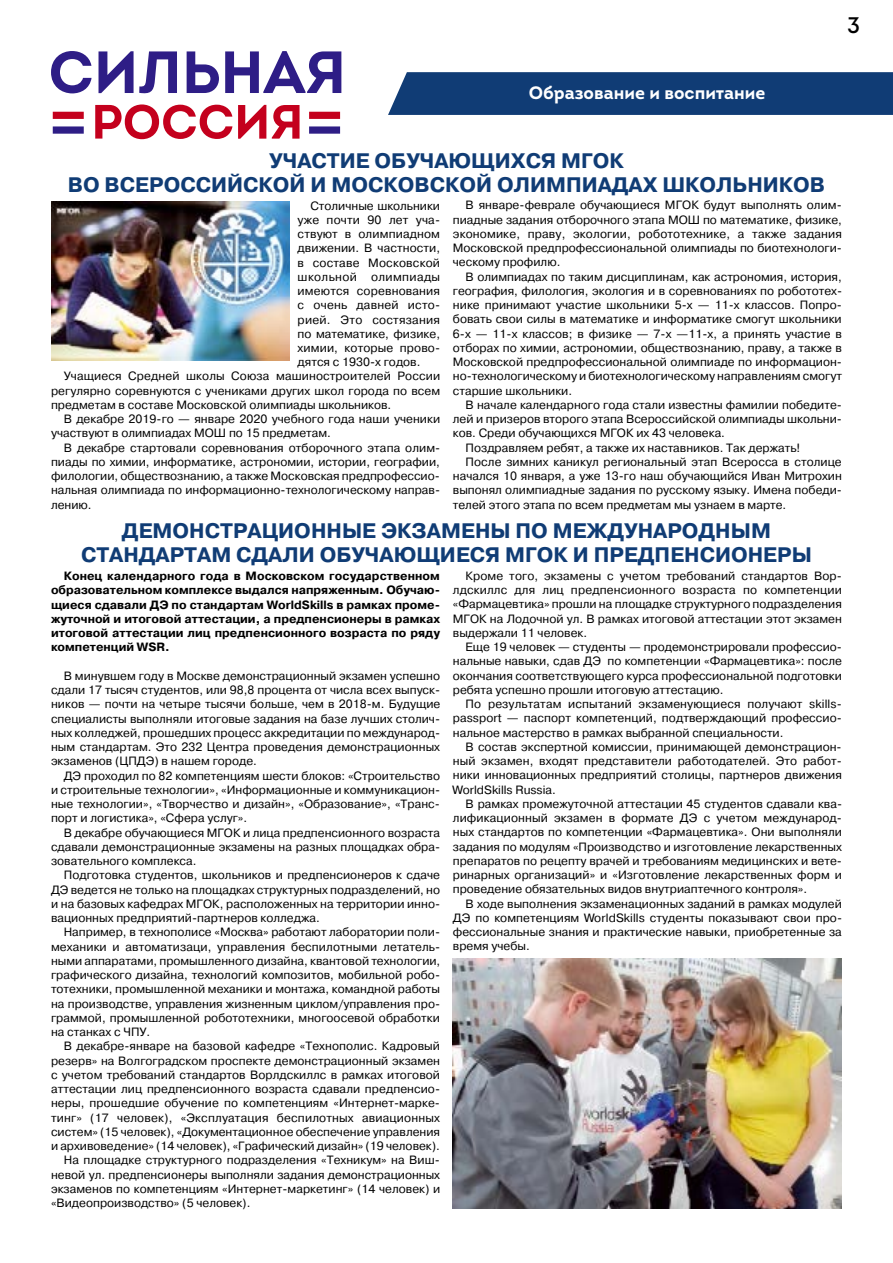
<style>
.page{position:relative;width:893px;height:1263px;background:#fff}
.page>*{position:absolute;margin:0;border:0;box-sizing:border-box;transform-origin:0 0}
.t1{font:22.5px "Intro";color:#000}
.t2{font:700 21px/24px "Pragmatica";color:#103c75;text-align:center}
.t3{font:700 18px "Intro";color:#fff}
.t4{font:12px/14.2px "Pragmatica";color:#000;text-align:justify}
.t5{font:700 12px/14.2px "Pragmatica";letter-spacing:.005em;color:#000;text-align:justify}
.t6{font:12px "Pragmatica";letter-spacing:.02em;color:#000}
.t7{font:12px "Pragmatica";letter-spacing:.03em;color:#000}
</style>
<div class="page">
<svg style="left:51px;top:51px;width:41px;height:42px"></svg>
<svg style="left:99px;top:51px;width:78px;height:43px"></svg>
<svg style="left:187px;top:51px;width:32px;height:42px"></svg>
<svg style="left:225px;top:51px;width:116px;height:42px"></svg>
<svg style="left:95px;top:104px;width:137px;height:35px"></svg>
<svg style="left:238px;top:105px;width:28px;height:34px"></svg>
<svg style="left:272px;top:105px;width:28px;height:34px"></svg>
<div style="left:309px;top:112px;width:31px;height:7px;background:#c4001d"></div>
<div style="left:309px;top:126px;width:31px;height:8px;background:#2e1d86"></div>
<div style="left:53px;top:112px;width:31px;height:7px;background:#c4001d"></div>
<div style="left:53px;top:126px;width:31px;height:8px;background:#2e1d86"></div>
<div style="left:388px;top:72px;width:505px;height:43px;background:#103c75"></div>
<img style="left:453px;top:958px;width:389px;height:251px">
<img style="left:51px;top:201px;width:238px;height:159px">
<h3 class="t3" style="left:529px;top:81px;width:238px">Образование и воспитание</h3>
<h1 class="t1" style="left:847px;top:11px;width:14px">3</h1>
<h2 class="t2" style="left:68px;top:149px;width:759px">УЧАСТИЕ ОБУЧАЮЩИХСЯ МГОК<br>ВО ВСЕРОССИЙСКОЙ И МОСКОВСКОЙ ОЛИМПИАДАХ ШКОЛЬНИКОВ</h2>
<p class="t4" style="left:310px;top:199px;width:131px">Столичные школьники</p>
<p class="t4" style="left:298px;top:213px;width:144px">уже почти 90 лет уча-</p>
<p class="t4" style="left:298px;top:227px;width:144px">ствуют в олимпиадном</p>
<p class="t4" style="left:298px;top:241px;width:144px">движении. В частности,</p>
<p class="t4" style="left:298px;top:256px;width:144px">в составе Московской</p>
<p class="t7" style="left:298px;top:269px;width:144px">школьной олимпиады</p>
<p class="t4" style="left:298px;top:284px;width:144px">имеются соревнования</p>
<p class="t4" style="left:298px;top:298px;width:144px">с очень давней исто-</p>
<p class="t6" style="left:298px;top:312px;width:144px">рией. Это состязания</p>
<p class="t4" style="left:298px;top:327px;width:144px">по математике, физике,</p>
<p class="t4" style="left:298px;top:341px;width:144px">химии, которые прово-</p>
<p class="t4" style="left:298px;top:355px;width:124px">дятся с 1930-х годов.</p>
<p class="t4" style="left:64px;top:369px;width:378px">Учащиеся Средней школы Союза машиностроителей России</p>
<p class="t4" style="left:51px;top:384px;width:391px">регулярно соревнуются с учениками других школ города по всем</p>
<p class="t4" style="left:51px;top:398px;width:342px">предметам в составе Московской олимпиады школьников.</p>
<p class="t4" style="left:64px;top:412px;width:378px">В декабре 2019-го — январе 2020 учебного года наши ученики</p>
<p class="t4" style="left:51px;top:426px;width:281px">участвуют в олимпиадах МОШ по 15 предметам.</p>
<p class="t4" style="left:64px;top:441px;width:378px">В декабре стартовали соревнования отборочного этапа олим-</p>
<p class="t4" style="left:51px;top:455px;width:390px">пиады по химии, информатике, астрономии, истории, географии,</p>
<p class="t4" style="left:51px;top:469px;width:390px">филологии, обществознанию, а также Московская предпрофессио-</p>
<p class="t4" style="left:51px;top:483px;width:391px">нальная олимпиада по информационно-технологическому направ-</p>
<p class="t4" style="left:51px;top:498px;width:42px">лению.</p>
<p class="t4" style="left:453px;top:198px;width:391px;text-indent:13px">В январе-феврале обучающиеся МГОК будут выполнять олим&shy;пиадные задания отборочного этапа МОШ по математике, физике, экономике, праву, экологии, робототехнике, а также задания Московской предпрофессиональной олимпиады по биотехнологи&shy;ческому профилю.</p>
<p class="t4" style="left:453px;top:270px;width:391px;text-indent:13px">В олимпиадах по таким дисциплинам, как астрономия, история, география, филология, экология и в соревнованиях по робототех&shy;нике принимают участие школьники 5-х — 11-х классов. Попро&shy;бовать свои силы в математике и информатике смогут школьники 6-х — 11-х классов; в физике — 7-х —11-х, а принять участие в отборах по химии, астрономии, обществознанию, праву, а также в Московской предпрофессиональной олимпиаде по информацион&shy;но-технологическому и биотехнологическому направлениям смогут старшие школьники.</p>
<p class="t4" style="left:466px;top:398px;width:378px">В начале календарного года стали известны фамилии победите-</p>
<p class="t4" style="left:453px;top:412px;width:391px">лей и призеров второго этапа Всероссийской олимпиады школьни-</p>
<p class="t4" style="left:453px;top:426px;width:274px">ков. Среди обучающихся МГОК их 43 человека.</p>
<p class="t4" style="left:466px;top:441px;width:336px">Поздравляем ребят, а также их наставников. Так держать!</p>
<p class="t4" style="left:466px;top:455px;width:378px">После зимних каникул региональный этап Всеросса в столице</p>
<p class="t4" style="left:453px;top:469px;width:391px">начался 10 января, а уже 13-го наш обучающийся Иван Митрохин</p>
<p class="t4" style="left:453px;top:483px;width:391px">выпонял олимпиадные задания по русскому языку. Имена победи-</p>
<p class="t4" style="left:453px;top:498px;width:335px">телей этого этапа по всем предметам мы узнаем в марте.</p>
<h2 class="t2" style="left:81px;top:519px;width:732px">ДЕМОНСТРАЦИОННЫЕ ЭКЗАМЕНЫ ПО МЕЖДУНАРОДНЫМ<br>СТАНДАРТАМ СДАЛИ ОБУЧАЮЩИЕСЯ МГОК И ПРЕДПЕНСИОНЕРЫ</h2>
<p class="t5" style="left:51px;top:569px;width:391px;text-indent:13px">Конец календарного года в Московском государственном образовательном комплексе выдался напряженным. Обучаю&shy;щиеся сдавали ДЭ по стандартам WorldSkills в рамках проме&shy;жуточной и итоговой аттестации, а предпенсионеры в рамках итоговой аттестации лиц предпенсионного возраста по ряду компетенций WSR.</p>
<p class="t4" style="left:51px;top:669px;width:391px;text-indent:13px">В минувшем году в Москве демонстрационный экзамен успешно сдали 17 тысяч студентов, или 98,8 процента от числа всех выпуск&shy;ников — почти на четыре тысячи больше, чем в 2018-м. Будущие специалисты выполняли итоговые задания на базе лучших столич&shy;ных колледжей, прошедших процесс аккредитации по международ&shy;ным стандартам. Это 232 Центра проведения демонстрационных экзаменов (ЦПДЭ) в нашем городе.</p>
<p class="t4" style="left:51px;top:769px;width:391px;text-indent:13px">ДЭ проходил по 82 компетенциям шести блоков: «Строительство и строительные технологии», «Информационные и коммуникацион&shy;ные технологии», «Творчество и дизайн», «Образование», «Транс&shy;порт и логистика», «Сфера услуг».</p>
<p class="t4" style="left:51px;top:826px;width:391px;text-indent:13px">В декабре обучающиеся МГОК и лица предпенсионного возраста сдавали демонстрационные экзамены на разных площадках обра&shy;зовательного комплекса.</p>
<p class="t4" style="left:51px;top:868px;width:391px;text-indent:13px">Подготовка студентов, школьников и предпенсионеров к сдаче ДЭ ведется не только на площадках структурных подразделений, но и на базовых кафедрах МГОК, расположенных на территории инно&shy;вационных предприятий-партнеров колледжа.</p>
<p class="t4" style="left:51px;top:925px;width:391px;text-indent:13px">Например, в технополисе «Москва» работают лаборатории поли&shy;механики и автоматизаци, управления беспилотными летатель&shy;ными аппаратами, промышленного дизайна, квантовой технологии, графического дизайна, технологий композитов, мобильной робо&shy;тотехники, промышленной механики и монтажа, командной работы на производстве, управления жизненным циклом/управления про&shy;граммой, промышленной робототехники, многоосевой обработки на станках с ЧПУ.</p>
<p class="t4" style="left:64px;top:1039px;width:378px">В декабре-январе на базовой кафедре «Технополис. Кадровый</p>
<p class="t4" style="left:51px;top:1053px;width:391px">резерв» на Волгоградском проспекте демонстрационный экзамен</p>
<p class="t4" style="left:51px;top:1068px;width:391px">с учетом требований стандартов Ворлдскиллс в рамках итоговой</p>
<p class="t4" style="left:51px;top:1082px;width:391px">аттестации лиц предпенсионного возраста сдавали предпенсио-</p>
<p class="t4" style="left:51px;top:1096px;width:390px">неры, прошедшие обучение по компетенциям «Интернет-марке-</p>
<p class="t4" style="left:51px;top:1110px;width:390px">тинг» (17 человек), «Эксплуатация беспилотных авиационных</p>
<p class="t4" style="left:51px;top:1125px;width:390px">систем» (15 человек), «Документационное обеспечение управления</p>
<p class="t4" style="left:51px;top:1139px;width:390px">и архивоведение» (14 человек), «Графический дизайн» (19 человек).</p>
<p class="t4" style="left:64px;top:1153px;width:378px">На площадке структурного подразделения «Техникум» на Виш-</p>
<p class="t4" style="left:51px;top:1167px;width:391px">невой ул. предпенсионеры выполняли задания демонстрационных</p>
<p class="t4" style="left:51px;top:1182px;width:391px">экзаменов по компетенциям «Интернет-маркетинг» (14 человек) и</p>
<p class="t4" style="left:51px;top:1196px;width:201px">«Видеопроизводство» (5 человек).</p>
<p class="t4" style="left:453px;top:569px;width:391px;text-indent:13px">Кроме того, экзамены с учетом требований стандартов Вор&shy;лдскиллс для лиц предпенсионного возраста по компетенции «Фармацевтика» прошли на площадке структурного подразделения МГОК на Лодочной ул. В рамках итоговой аттестации этот экзамен выдержали 11 человек.</p>
<p class="t4" style="left:453px;top:640px;width:391px;text-indent:13px">Еще 19 человек — студенты — продемонстрировали профессио&shy;нальные навыки, сдав ДЭ по компетенции «Фармацевтика»: после окончания соответствующего курса профессиональной подготовки ребята успешно прошли итоговую аттестацию.</p>
<p class="t4" style="left:453px;top:697px;width:391px;text-indent:13px">По результатам испытаний экзаменующиеся получают skills&shy;passport — паспорт компетенций, подтверждающий профессио&shy;нальное мастерство в рамках выбранной специальности.</p>
<p class="t4" style="left:453px;top:740px;width:391px;text-indent:13px">В состав экспертной комиссии, принимающей демонстрацион&shy;ный экзамен, входят представители работодателей. Это работ&shy;ники инновационных предприятий столицы, партнеров движения WorldSkills Russia.</p>
<p class="t4" style="left:453px;top:797px;width:391px;text-indent:13px">В рамках промежуточной аттестации 45 студентов сдавали ква&shy;лификационный экзамен в формате ДЭ с учетом международ&shy;ных стандартов по компетенции «Фармацевтика». Они выполняли задания по модулям «Производство и изготовление лекарственных препаратов по рецепту врачей и требованиям медицинских и вете&shy;ринарных организаций» и «Изготовление лекарственных форм и проведение обязательных видов внутриаптечного контроля».</p>
<p class="t4" style="left:453px;top:896px;width:391px;text-indent:13px">В ходе выполнения экзаменационных заданий в рамках модулей ДЭ по компетенциям WorldSkills студенты показывают свои про&shy;фессиональные знания и практические навыки, приобретенные за время учебы.</p>
</div>
